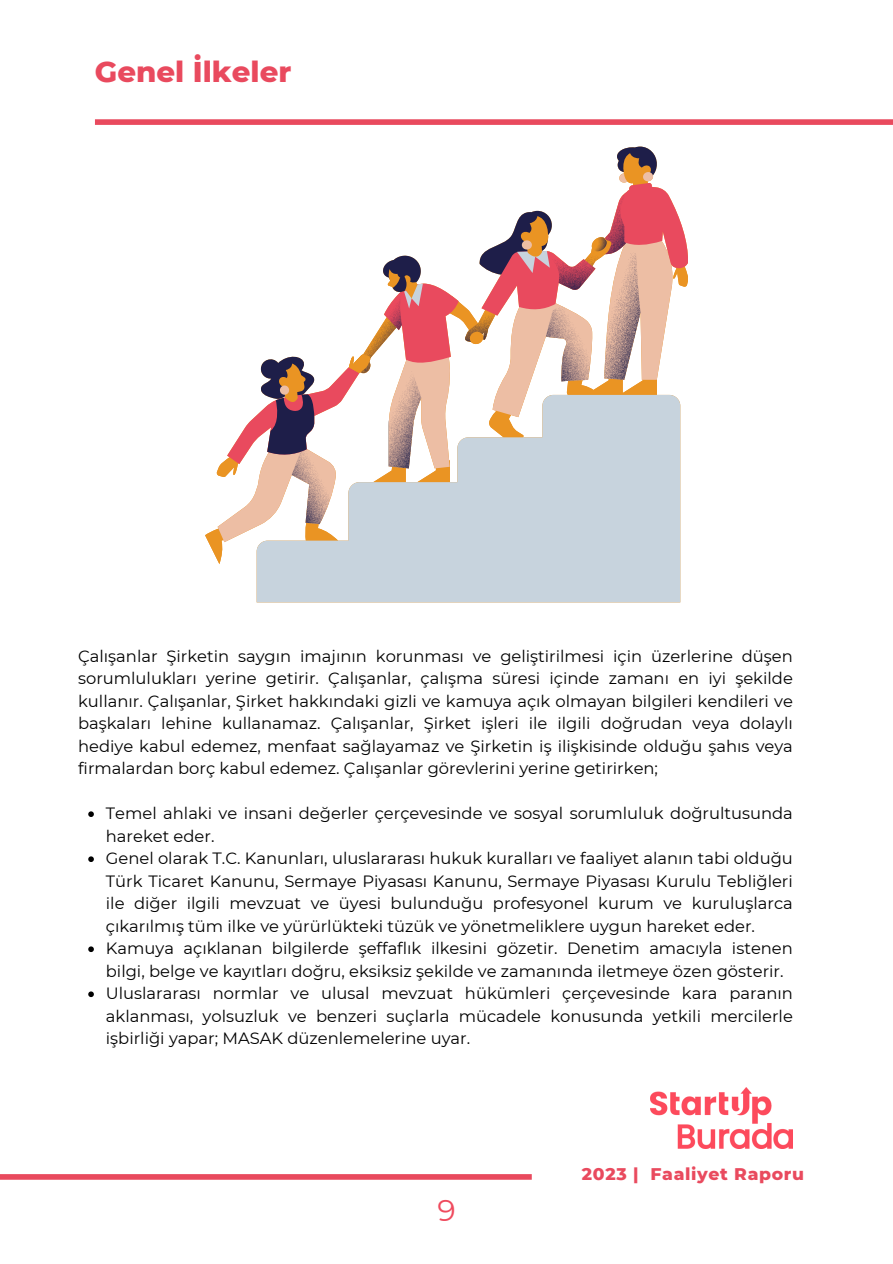
<style>
.page{position:relative;width:893px;height:1264px;background:#fff}
.page>*{position:absolute;margin:0;border:0;box-sizing:border-box;transform-origin:0 0}
.t1{font:30px "Montserrat";color:#ef4b5e}
.t2{font:800 29.1px "Montserrat";color:#e94a5e}
.t3{font:800 17.25px "Montserrat";letter-spacing:.04em;color:#e94a5e}
.t4{font:16.35px/22.5px "Montserrat";color:#000}
</style>
<div class="page">
<img style="left:651px;top:1087px;width:141px;height:61px">
<div style="left:0;top:1174px;width:531px;height:5px;background:#e94a5e"></div>
<svg style="left:88px;top:811px;width:6px;height:6px"></svg>
<svg style="left:88px;top:856px;width:6px;height:6px"></svg>
<svg style="left:88px;top:946px;width:6px;height:6px"></svg>
<svg style="left:88px;top:991px;width:6px;height:6px"></svg>
<div style="left:256px;top:564px;width:424px;height:38px;background:#c7d3dd"></div>
<svg style="left:205px;top:147px;width:483px;height:417px"></svg>
<div style="left:95px;top:119px;width:797px;height:6px;background:#e94a5e"></div>
<p class="t2" style="left:95px;top:54px;width:198px">Genel İlkeler</p>
<p class="t4" style="left:78px;top:644px;width:716px;text-align:justify">Çalışanlar Şi rketi n saygın i majının korunması ve gelişti ri lmesi içi n üzerleri ne düşen sorumlulukları yeri ne geti ri r. Çalışanlar, çalışma süresi içi nde zamanı en iyi şeki lde kullanır. Çalışanlar, Şi rket hakkındaki gizli ve kamuya açık olmayan bi lgi leri kendi leri ve başkaları lehi ne kullanamaz. Çalışanlar, Şi rket işleri i le i lgi li doğrudan veya dolaylı hediye kabul edemez, menfaat sağlayamaz ve Şi rketi n iş i lişkisi nde olduğu şahıs veya fi rmalardan borç kabul edemez. Çalışanlar görevleri ni yeri ne geti ri rken;</p>
<p class="t4" style="left:106px;top:802px;width:688px">Temel ahlaki ve i nsani değerler çerçevesi nde ve sosyal sorumluluk doğrultusunda hareket eder.</p>
<p class="t4" style="left:106px;top:847px;width:688px">Genel olarak T.C. Kanunları, uluslararası hukuk kuralları ve faaliyet alanın tabi olduğu Türk Ticaret Kanunu, Sermaye Piyasası Kanunu, Sermaye Piyasası Kurulu Tebliğleri i le diğer i lgi li mevzuat ve üyesi bulunduğu profesyonel kurum ve kuruluşlarca çıkarılmış tüm i lke ve yürürlükteki tüzük ve yönetmeli klere uygun hareket eder.</p>
<p class="t4" style="left:106px;top:937px;width:688px">Kamuya açıklanan bi lgi lerde şeffaflık i lkesi ni gözeti r. Deneti m amacıyla istenen bi lgi, belge ve kayıtları doğru, eksi ksiz şeki lde ve zamanında i letmeye özen gösteri r.</p>
<p class="t4" style="left:106px;top:982px;width:688px;text-align:justify">Uluslararası normlar ve ulusal mevzuat hükümleri çerçevesi nde kara paranın aklanması, yolsuzluk ve benzeri suçlarla mücadele konusunda yetki li merci lerle işbi rliği yapar; MASAK düzenlemeleri ne uyar.</p>
<p class="t1" style="left:437px;top:1192px;width:20px">9</p>
<p class="t3" style="left:582px;top:1163px;width:223px">2023 | Faaliyet Raporu</p>
</div>
